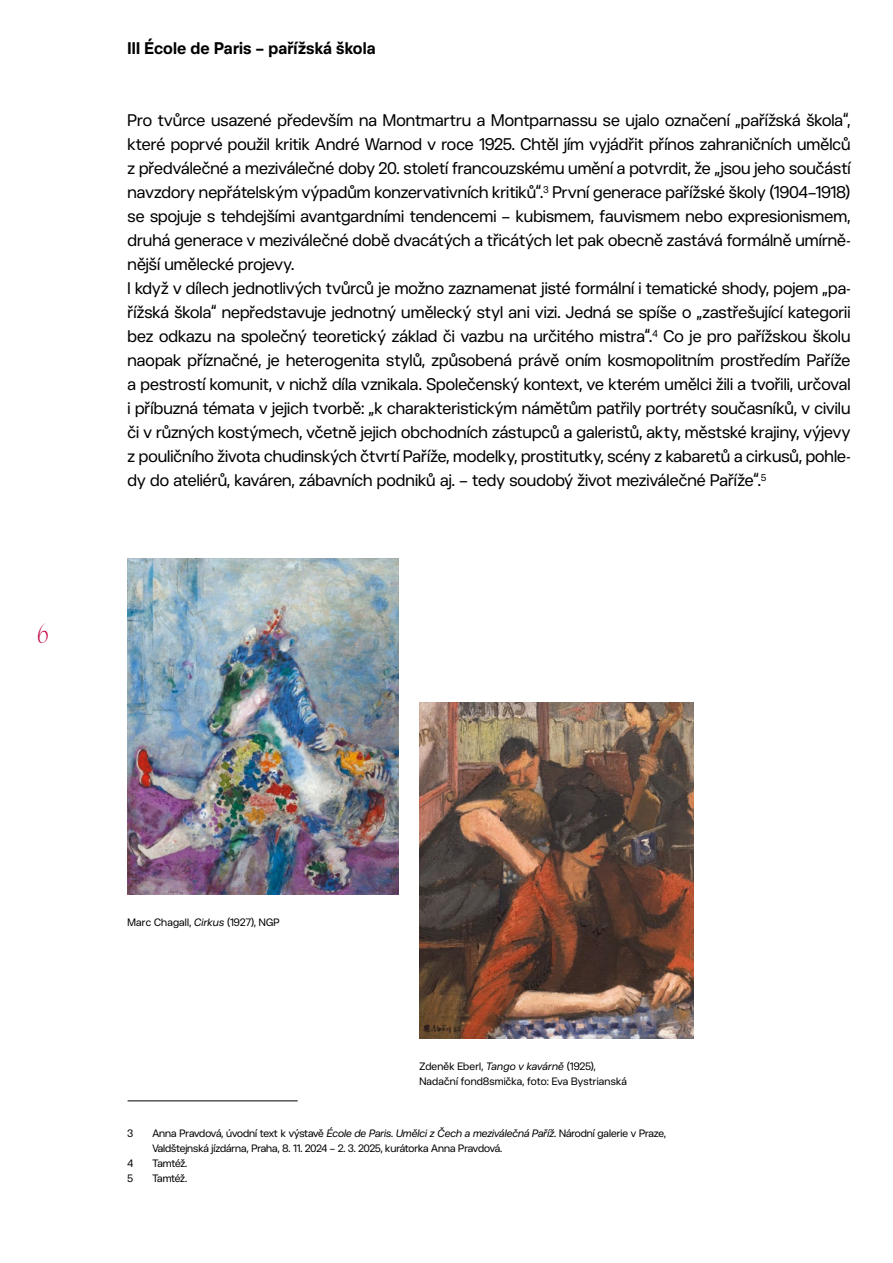
<style>
.page{position:relative;width:893px;height:1263px;background:#fff}
.page>*{position:absolute;margin:0;border:0;box-sizing:border-box;transform-origin:0 0}
.t1{font:16.5px/24px "BC Novatica TXT";color:#000}
.t2{font:600 16.5px "BC Novatica TXT";letter-spacing:.005em;color:#000}
.t3{font:10.5px/15px "BC Novatica TXT";color:#000}
.t4{font:10.5px "BC Novatica TXT";letter-spacing:.02em;color:#000}
.s1{font-style:italic}
</style>
<div class="page">
<hr style="left:128px;top:1100px;width:170px;height:1px;background:#000">
<img style="left:128px;top:558px;width:270px;height:336px">
<img style="left:419px;top:702px;width:274px;height:336px">
<p class="t2" style="left:128px;top:38px;width:250px">III École de Paris – pařížská škola</p>
<p class="t1" style="left:128px;top:108px;width:724px">Pro tvůrce usazené především na Montmartru a Montparnassu se ujalo označení „pařížská škola“, které poprvé použil kritik André Warnod v roce 1925. Chtěl jím vyjádřit přínos zahraničních umělců z předválečné a meziválečné doby 20. století francouzskému umění a potvrdit, že „jsou jeho součástí navzdory nepřátelským výpadům konzervativních kritiků“.<sup>3</sup> První generace pařížské školy (1904–1918) se spojuje s tehdejšími avantgardními tendencemi – kubismem, fauvismem nebo expresionismem, druhá generace v meziválečné době dvacátých a třicátých let pak obecně zastává formálně umírně&shy;nější umělecké projevy.<br>I když v dílech jednotlivých tvůrců je možno zaznamenat jisté formální i tematické shody, pojem „pa&shy;řížská škola“ nepředstavuje jednotný umělecký styl ani vizi. Jedná se spíše o „zastřešující kategorii bez odkazu na společný teoretický základ či vazbu na určitého mistra“.<sup>4</sup> Co je pro pařížskou školu naopak příznačné, je heterogenita stylů, způsobená právě oním kosmopolitním prostředím Paříže a pestrostí komunit, v nichž díla vznikala. Společenský kontext, ve kterém umělci žili a tvořili, určoval i příbuzná témata v jejich tvorbě: „k charakteristickým námětům patřily portréty současníků, v civilu či v různých kostýmech, včetně jejich obchodních zástupců a galeristů, akty, městské krajiny, výjevy z pouličního života chudinských čtvrtí Paříže, modelky, prostitutky, scény z kabaretů a cirkusů, pohle&shy;dy do ateliérů, kaváren, zábavních podniků aj. – tedy soudobý život meziválečné Paříže“.<sup>5</sup></p>
<p class="t4" style="left:128px;top:915px;width:154px">Marc Chagall, <span class="s1">Cirkus</span> (1927), NGP</p>
<p class="t3" style="left:419px;top:1058px;width:209px">Zdeněk Eberl, <span class="s1">Tango v kavárně</span> (1925),<br>Nadační fond8smička, foto: Eva Bystrianská</p>
<p class="t3" style="left:128px;top:1126px;width:7px">3</p>
<p class="t3" style="left:152px;top:1126px;width:515px">Anna Pravdová, úvodní text k výstavě <span class="s1">École de Paris. Umělci z Čech a meziválečná Paříž</span>. Národní galerie v Praze,<br>Valdštejnská jízdárna, Praha, 8. 11. 2024 – 2. 3. 2025, kurátorka Anna Pravdová.</p>
<p class="t3" style="left:128px;top:1156px;width:7px">4</p>
<p class="t3" style="left:152px;top:1156px;width:36px">Tamtéž.</p>
<p class="t3" style="left:128px;top:1171px;width:7px">5</p>
<p class="t3" style="left:152px;top:1171px;width:36px">Tamtéž.</p>
</div>
